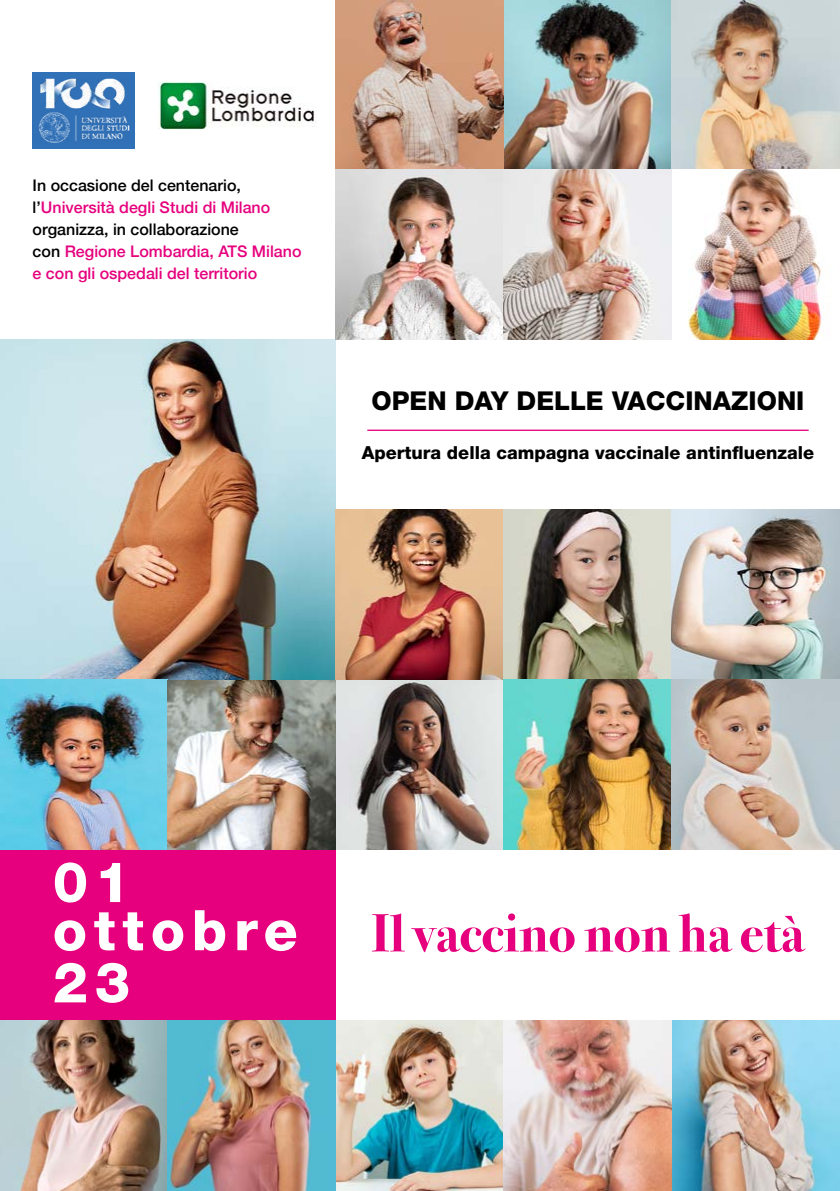
<style>
.page{position:relative;width:840px;height:1191px;background:#fff}
.page>*{position:absolute;margin:0;border:0;box-sizing:border-box;transform-origin:0 0}
.t1{font:800 56px/50.2px "Helvetica Neue LT Std";letter-spacing:.12em;color:#fff}
.t2{font:700 54px "Bodoni Svty Two OSITCTT";color:#e6007d}
.t3{font:800 26px "Helvetica Neue LT Std";color:#000}
.t4{font:800 18px "Helvetica Neue LT Std";color:#000}
.t5{font:500 16px/22px "Helvetica Neue";color:#e6007d}
.s1{color:#000}
</style>
<div class="page">
<div style="left:0;top:850px;width:336px;height:170px;background:#e6007d"></div>
<img style="left:336px;top:0;width:503px;height:339px">
<img style="left:0;top:339px;width:336px;height:511px">
<hr style="left:367px;top:429px;width:441px;height:2px;background:#e6007d">
<img style="left:336px;top:509px;width:503px;height:341px">
<img style="left:0;top:1020px;width:839px;height:171px">
<img style="left:157px;top:81px;width:158px;height:48px">
<div style="left:33px;top:72px;width:102px;height:76px;background:#3171b8"></div>
<img style="left:38px;top:79px;width:93px;height:64px">
<p class="t5" style="left:33px;top:173px;width:270px"><span class="s1">In occasione del centenario, l’</span>Università degli Studi di Milano <span class="s1">organizza, in collaborazione<br>con</span> Regione Lombardia, ATS Milano e con gli ospedali del territorio</p>
<h3 class="t3" style="left:371px;top:385px;width:434px">OPEN DAY DELLE VACCINAZIONI</h3>
<p class="t4" style="left:361px;top:441px;width:453px">Apertura della campagna vaccinale antinfluenzale</p>
<h1 class="t1" style="left:53px;top:857px;width:246px">01 ottobre<br>23</h1>
<h2 class="t2" style="left:371px;top:901px;width:434px">Il vaccino non ha età</h2>
</div>
